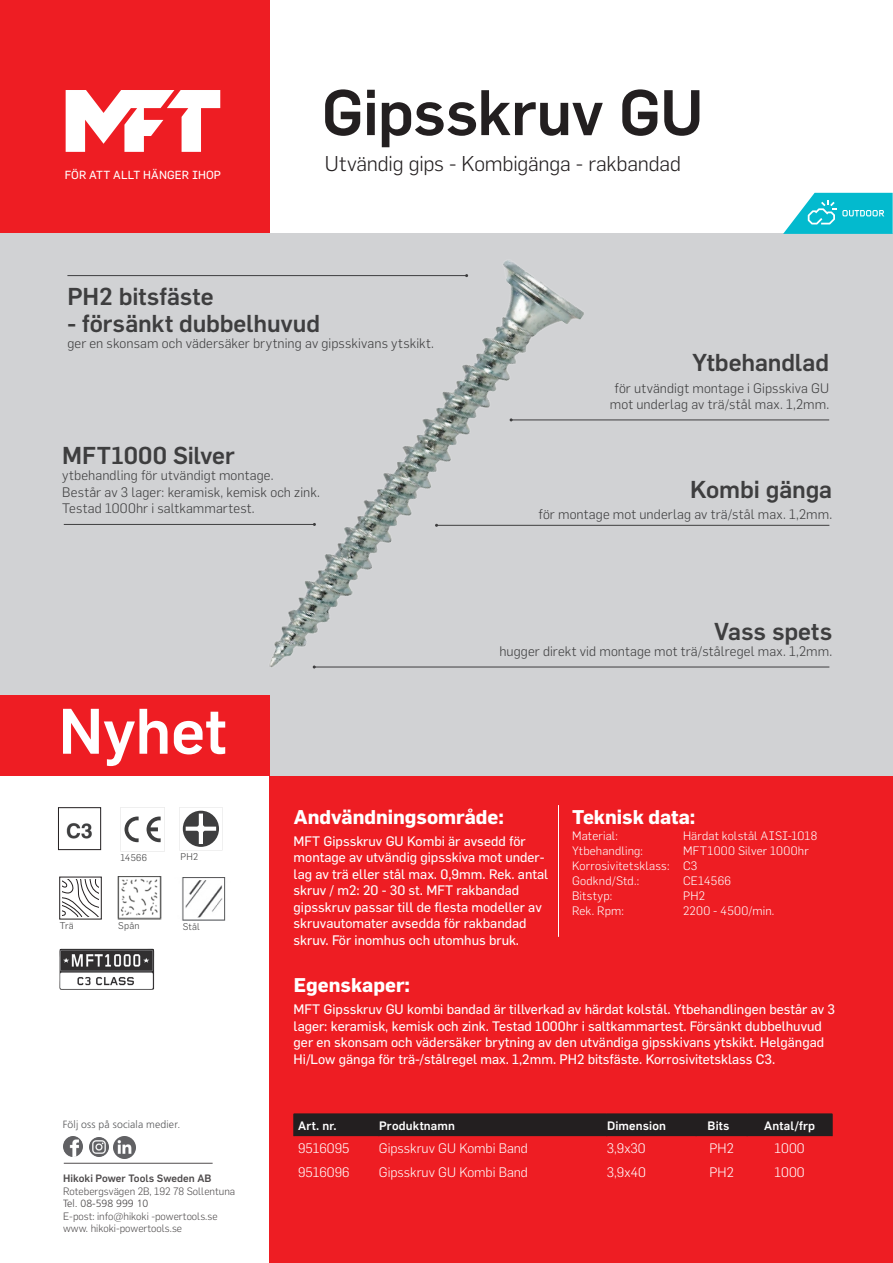
<style>
.page{position:relative;width:893px;height:1263px;background:#fff}
.page>*{position:absolute;margin:0;border:0;box-sizing:border-box;transform-origin:0 0}
.t1{font:500 63px "Flama";letter-spacing:-.01em;color:#231f20}
.t2{font:500 63px "Flama";color:#fff}
.t3{font:500 24px "Flama";letter-spacing:-.005em;color:#3e3e3f}
.t4{font:300 21px "Flama";letter-spacing:-.01em;color:#231f20}
.t5{font:700 19.5px "Flama";color:#fff}
.t6{font:13.5px/16.5px "Flama Basic";color:#fff}
.t7{font:300 13.5px/16.2px "Flama";letter-spacing:.01em;color:#3e3e3f;text-align:center}
.t8{font:300 13.5px "Flama";color:#fff}
.t9{font:300 12px "Flama";letter-spacing:.015em;color:#fff}
.t10{font:500 12px "Flama";letter-spacing:.015em;color:#fff}
.t11{font:11.55px "Flama Basic";letter-spacing:.005em;color:#fff}
.t12{font:300 10.5px/12.6px "Flama";color:#231f20}
.t13{font:500 10.5px "Flama";color:#231f20}
.t14{font:300 10.5px "Frutiger LT Std";letter-spacing:.015em;color:#57585a}
.t15{font:300 10.5px "Frutiger LT Std";color:#231f20}
.t16{font:300 9.6px "Flama";letter-spacing:.025em;color:#3e3e3f}
</style>
<div class="page">
<div style="left:0;top:0;width:269px;height:234px;background:#ee1d23"></div>
<div style="left:269px;top:776px;width:624px;height:487px;background:#ee1d23"></div>
<div style="left:0;top:234px;width:893px;height:542px;background:#d1d2d4"></div>
<div style="left:0;top:696px;width:269px;height:80px;background:#ee1d23"></div>
<hr style="left:67px;top:275px;width:400px;height:1px;background:#3e3e3f">
<hr style="left:64px;top:524px;width:250px;height:1px;background:#3e3e3f">
<hr style="left:314px;top:667px;width:515px;height:1px;background:#3e3e3f">
<div style="left:59px;top:877px;width:43px;height:42px;border:1px solid #231f20"></div>
<svg style="left:62px;top:880px;width:37px;height:36px"></svg>
<hr style="left:64px;top:1163px;width:149px;height:1px;background:#231f20">
<img style="left:63px;top:1137px;width:20px;height:19px">
<img style="left:90px;top:1137px;width:19px;height:19px">
<svg style="left:66px;top:90px;width:154px;height:62px"></svg>
<img style="left:205px;top:224px;width:396px;height:485px">
<hr style="left:558px;top:805px;width:1px;height:132px;background:#fff">
<img style="left:66px;top:823px;width:26px;height:16px">
<div style="left:58px;top:807px;width:43px;height:43px;border:1px solid #231f20"></div>
<hr style="left:511px;top:420px;width:318px;height:1px;background:#3e3e3f">
<img style="left:117px;top:877px;width:45px;height:42px">
<img style="left:114px;top:1137px;width:21px;height:21px">
<svg style="left:121px;top:807px;width:44px;height:44px"></svg>
<img style="left:182px;top:878px;width:44px;height:43px">
<svg style="left:179px;top:807px;width:43px;height:43px"></svg>
<img style="left:59px;top:948px;width:96px;height:42px">
<hr style="left:436px;top:525px;width:393px;height:1px;background:#3e3e3f">
<div style="left:294px;top:1114px;width:539px;height:22px;background:#231f20"></div>
<svg style="left:783px;top:193px;width:110px;height:41px"></svg>
<p class="t11" style="left:65px;top:168px;width:158px">FÖR ATT ALLT HÄNGER IHOP</p>
<p class="t1" style="left:322px;top:75px;width:383px">Gipsskruv GU</p>
<p class="t4" style="left:325px;top:151px;width:358px">Utvändig gips - Kombigänga - rakbandad</p>
<p class="t3" style="left:67px;top:282px;width:148px">PH2 bitsfäste</p>
<p class="t3" style="left:67px;top:309px;width:254px">- försänkt dubbelhuvud</p>
<p class="t7" style="left:67px;top:335px;width:368px">ger en skonsam och vädersäker brytning av gipsskivans ytskikt.</p>
<p class="t3" style="left:62px;top:441px;width:174px">MFT1000 Silver</p>
<p class="t7" style="left:62px;top:467px;width:213px">ytbehandling för utvändigt montage.</p>
<p class="t7" style="left:62px;top:483px;width:259px;text-align:left">Består av 3 lager: keramisk, kemisk och zink.<br>Testad 1000hr i saltkammartest.</p>
<p class="t2" style="left:58px;top:694px;width:169px">Nyhet</p>
<p class="t3" style="left:692px;top:348px;width:138px">Ytbehandlad</p>
<p class="t7" style="left:610px;top:380px;width:221px">för utvändigt montage i Gipsskiva GU mot underlag av trä/stål max. 1,2mm.</p>
<p class="t3" style="left:690px;top:475px;width:144px">Kombi gänga</p>
<p class="t7" style="left:538px;top:506px;width:295px">för montage mot underlag av trä/stål max. 1,2mm.</p>
<p class="t3" style="left:714px;top:617px;width:119px">Vass spets</p>
<p class="t7" style="left:499px;top:643px;width:334px">hugger direkt vid montage mot trä/stålregel max. 1,2mm.</p>
<p class="t16" style="left:60px;top:920px;width:15px">Trä</p>
<p class="t16" style="left:120px;top:852px;width:28px">14566</p>
<p class="t16" style="left:118px;top:920px;width:23px">Spån</p>
<p class="t16" style="left:180px;top:851px;width:19px">PH2</p>
<p class="t16" style="left:183px;top:921px;width:19px">Stål</p>
<p class="t14" style="left:63px;top:1118px;width:119px">Följ oss på sociala medier.</p>
<p class="t13" style="left:63px;top:1172px;width:150px">Hikoki Power Tools Sweden AB</p>
<p class="t12" style="left:63px;top:1184px;width:174px">Rotebergsvägen 2B, 192 78 Sollentuna</p>
<p class="t15" style="left:63px;top:1198px;width:87px">Tel. 08-598 999 10</p>
<p class="t12" style="left:63px;top:1210px;width:156px">E-post: info@hikoki -powertools.se www. hikoki-powertools.se</p>
<p class="t5" style="left:294px;top:802px;width:212px">Andvändningsområde:</p>
<p class="t6" style="left:294px;top:832px;width:256px">MFT Gipsskruv GU Kombi är avsedd för montage av utvändig gipsskiva mot under&shy;lag av trä eller stål max. 0,9mm. Rek. antal skruv / m2: 20 - 30 st. MFT rakbandad gipsskruv passar till de flesta modeller av skruvautomater avsedda för rakbandad skruv. För inomhus och utomhus bruk.</p>
<p class="t5" style="left:294px;top:971px;width:118px">Egenskaper:</p>
<p class="t5" style="left:572px;top:802px;width:125px">Teknisk data:</p>
<p class="t9" style="left:572px;top:828px;width:48px">Material:</p>
<p class="t9" style="left:683px;top:828px;width:136px">Härdat kolstål AISI-1018</p>
<p class="t9" style="left:572px;top:843px;width:73px">Ytbehandling:</p>
<p class="t9" style="left:683px;top:843px;width:127px">MFT1000 Silver 1000hr</p>
<p class="t9" style="left:572px;top:858px;width:127px">Korrosivitetsklass: C3</p>
<p class="t9" style="left:572px;top:873px;width:69px">Godknd/Std.:</p>
<p class="t9" style="left:683px;top:873px;width:50px">CE14566</p>
<p class="t9" style="left:572px;top:888px;width:42px">Bitstyp:</p>
<p class="t9" style="left:683px;top:888px;width:23px">PH2</p>
<p class="t9" style="left:572px;top:903px;width:53px">Rek. Rpm:</p>
<p class="t9" style="left:683px;top:903px;width:93px">2200 - 4500/min.</p>
<p class="t6" style="left:294px;top:1001px;width:543px">MFT Gipsskruv GU kombi bandad är tillverkad av härdat kolstål. Ytbehandlingen består av 3 lager: keramisk, kemisk och zink. Testad 1000hr i saltkammartest. Försänkt dubbelhuvud</p>
<p class="t6" style="left:294px;top:1034px;width:532px">ger en skonsam och vädersäker brytning av den utvändiga gipsskivans ytskikt. Helgängad<br>Hi/Low gänga för trä-/stålregel max. 1,2mm. PH2 bitsfäste. Korrosivitetsklass C3.</p>
<p class="t10" style="left:298px;top:1118px;width:40px">Art. nr.</p>
<p class="t10" style="left:379px;top:1118px;width:78px">Produktnamn</p>
<p class="t10" style="left:607px;top:1118px;width:61px">Dimension</p>
<p class="t10" style="left:707px;top:1118px;width:24px">Bits</p>
<p class="t10" style="left:764px;top:1118px;width:53px">Antal/frp</p>
<p class="t8" style="left:298px;top:1140px;width:53px">9516095</p>
<p class="t8" style="left:379px;top:1140px;width:151px">Gipsskruv GU Kombi Band</p>
<p class="t8" style="left:607px;top:1140px;width:40px">3,9x30</p>
<p class="t8" style="left:709px;top:1140px;width:26px">PH2</p>
<p class="t8" style="left:775px;top:1140px;width:32px">1000</p>
<p class="t8" style="left:298px;top:1164px;width:53px">9516096</p>
<p class="t8" style="left:379px;top:1164px;width:151px">Gipsskruv GU Kombi Band</p>
<p class="t8" style="left:607px;top:1164px;width:41px">3,9x40</p>
<p class="t8" style="left:709px;top:1164px;width:26px">PH2</p>
<p class="t8" style="left:775px;top:1164px;width:32px">1000</p>
</div>
